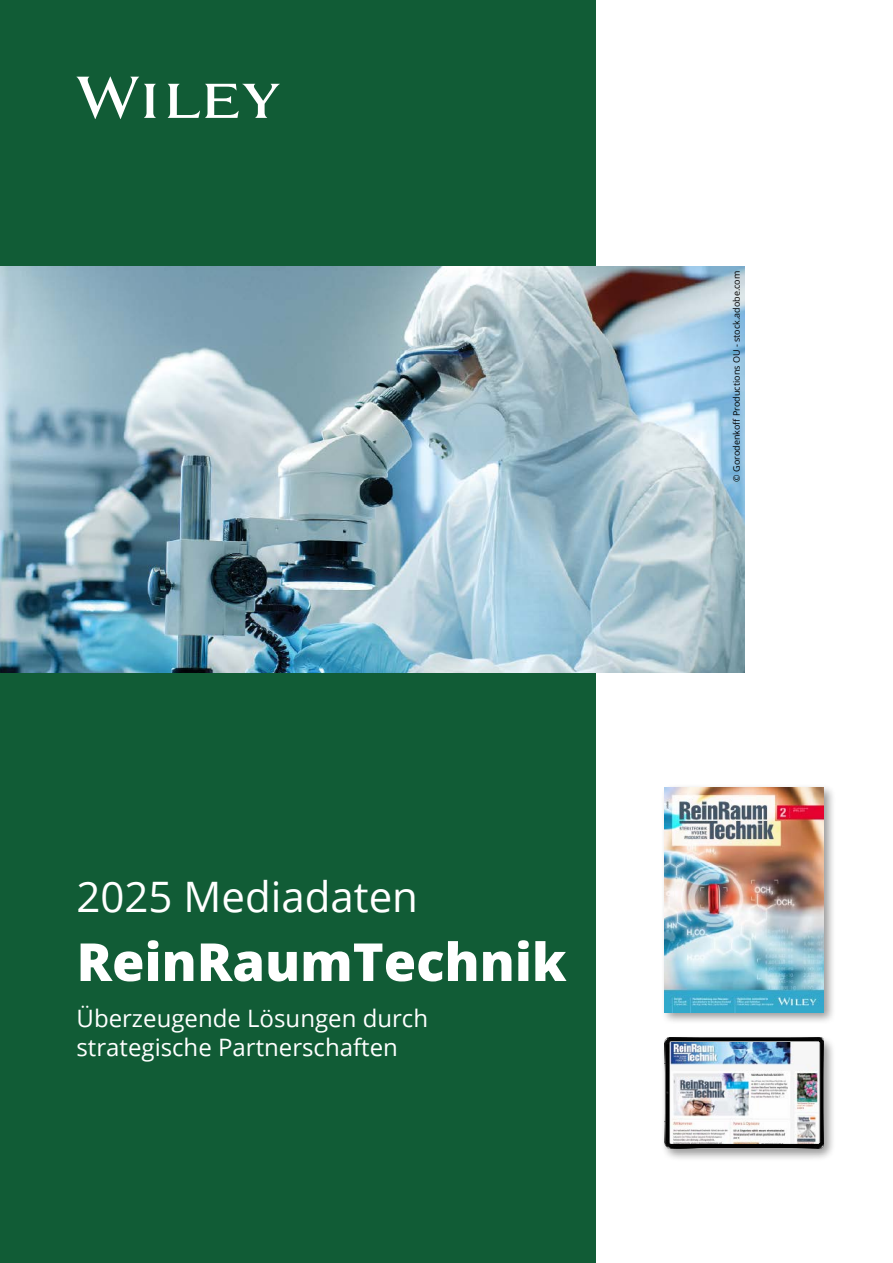
<style>
.page{position:relative;width:893px;height:1263px;background:#fff}
.page>*{position:absolute;margin:0;border:0;box-sizing:border-box;transform-origin:0 0}
.t1{font:800 52.5px "Open Sans";color:#fff}
.t2{font:42px "Open Sans";color:#fff}
.t3{font:24px/28.8px "Open Sans";color:#fff}
.t4{font:9px "Open Sans";color:#000}
</style>
<div class="page">
<div style="left:0;top:0;width:595px;height:1263px;background:#115c36"></div>
<svg style="left:77px;top:77px;width:203px;height:42px"></svg>
<img style="left:0;top:267px;width:744px;height:406px">
<div style="left:660px;top:1034px;width:176px;height:127px;background:#000;opacity:.4"></div>
<img style="left:664px;top:1038px;width:160px;height:111px">
<div style="left:660px;top:783px;width:176px;height:242px;background:#000;opacity:.4"></div>
<img style="left:664px;top:787px;width:160px;height:225px">
<h2 class="t2" style="left:77px;top:868px;width:343px">2025 Mediadaten</h2>
<h1 class="t1" style="left:77px;top:922px;width:491px">ReinRaumTechnik</h1>
<p class="t3" style="left:77px;top:1003px;width:353px">Überzeugende Lösungen durch strategische Partnerschaften</p>
<p class="t4" style="left:730px;top:482px;width:212px;rotate:-90deg">© Gorodenkoff Productions OU - stock.adobe.com</p>
</div>
